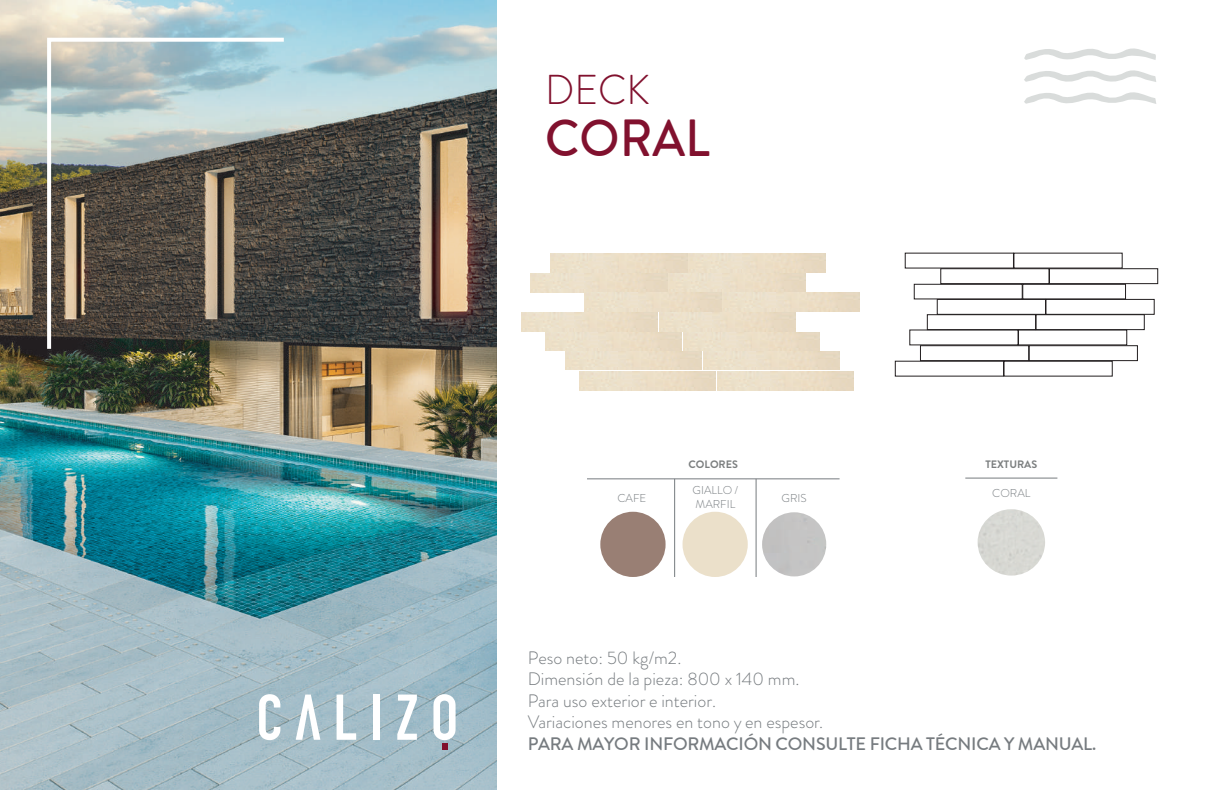
<style>
.page{position:relative;width:1224px;height:792px;background:#fff}
.page>*{position:absolute;margin:0;border:0;box-sizing:border-box;transform-origin:0 0}
.t1{font:500 52px "Brandon Grotesque";color:#81112e;scale:.95 1}
.t2{font:300 41.8px "Brandon Grotesque";color:#81112e;scale:.95 1}
.t3{font:300 18px/21.6px "Brandon Grotesque";color:#767b7f}
.t4{font:500 18px "Brandon Grotesque";letter-spacing:-.01em;color:#767b7f}
.t5{font:300 11.4px/13.8px "Brandon Grotesque";color:#767b7f}
.t6{font:700 10.8px "Brandon Grotesque";color:#7c7f80}
</style>
<div class="page">
<div style="left:914px;top:284px;width:108px;height:15px;border:1px solid #231f20"></div>
<div style="left:937px;top:299px;width:109px;height:15px;border:1px solid #231f20"></div>
<div style="left:1046px;top:299px;width:108px;height:15px;border:1px solid #231f20"></div>
<div style="left:1023px;top:284px;width:103px;height:15px;border:1px solid #231f20"></div>
<div style="left:927px;top:315px;width:109px;height:15px;border:1px solid #231f20"></div>
<div style="left:1036px;top:315px;width:108px;height:15px;border:1px solid #231f20"></div>
<div style="left:941px;top:269px;width:108px;height:15px;border:1px solid #231f20"></div>
<div style="left:1049px;top:269px;width:109px;height:15px;border:1px solid #231f20"></div>
<div style="left:920px;top:346px;width:109px;height:15px;border:1px solid #231f20"></div>
<div style="left:1029px;top:346px;width:109px;height:15px;border:1px solid #231f20"></div>
<div style="left:895px;top:361px;width:109px;height:15px;border:1px solid #231f20"></div>
<div style="left:1004px;top:361px;width:108px;height:15px;border:1px solid #231f20"></div>
<img style="left:0;top:0;width:496px;height:790px">
<svg style="left:45px;top:36px;width:243px;height:317px;background:#7d7f79"></svg>
<svg style="left:259px;top:694px;width:21px;height:46px"></svg>
<svg style="left:296px;top:695px;width:24px;height:45px"></svg>
<svg style="left:337px;top:695px;width:19px;height:45px"></svg>
<div style="left:374px;top:695px;width:6px;height:45px;background:#fff"></div>
<svg style="left:397px;top:695px;width:20px;height:45px"></svg>
<svg style="left:433px;top:694px;width:23px;height:56px"></svg>
<svg style="left:1024px;top:70px;width:132px;height:12px"></svg>
<svg style="left:1024px;top:92px;width:132px;height:12px"></svg>
<svg style="left:1024px;top:48px;width:132px;height:12px"></svg>
<div style="left:978px;top:509px;width:67px;height:67px;background:#d8d8d3;border-radius:33px"></div>
<hr style="left:965px;top:478px;width:92px;height:1px;background:#767b7f">
<hr style="left:587px;top:479px;width:253px;height:1px;background:#767b7f">
<hr style="left:674px;top:479px;width:1px;height:98px;background:#767b7f">
<hr style="left:756px;top:479px;width:1px;height:98px;background:#767b7f">
<div style="left:600px;top:512px;width:66px;height:65px;background:#997f74;border-radius:50%"></div>
<div style="left:683px;top:512px;width:65px;height:65px;background:#ebe0ca;border-radius:50%"></div>
<div style="left:762px;top:512px;width:64px;height:64px;background:#c4c4c4;border-radius:32px"></div>
<h2 class="t2" style="left:545px;top:61px;width:112px">DECK</h2>
<h1 class="t1" style="left:545px;top:105px;width:175px">CORAL</h1>
<p class="t6" style="left:689px;top:457px;width:51px">COLORES</p>
<p class="t6" style="left:985px;top:456px;width:53px">TEXTURAS</p>
<p class="t5" style="left:693px;top:483px;width:47px">GIALLO /<br>MARFIL</p>
<p class="t5" style="left:992px;top:486px;width:40px">CORAL</p>
<p class="t5" style="left:617px;top:491px;width:31px">CAFE</p>
<p class="t5" style="left:782px;top:491px;width:27px">GRIS</p>
<p class="t3" style="left:528px;top:647px;width:297px">Peso neto: 50 kg/m2.<br>Dimensión de la pieza: 800 x 140 mm.<br>Para uso exterior e interior.<br>Variaciones menores en tono y en espesor.</p>
<p class="t4" style="left:528px;top:732px;width:570px">PARA MAYOR INFORMACIÓN CONSULTE FICHA TÉCNICA Y MANUAL.</p>
</div>
